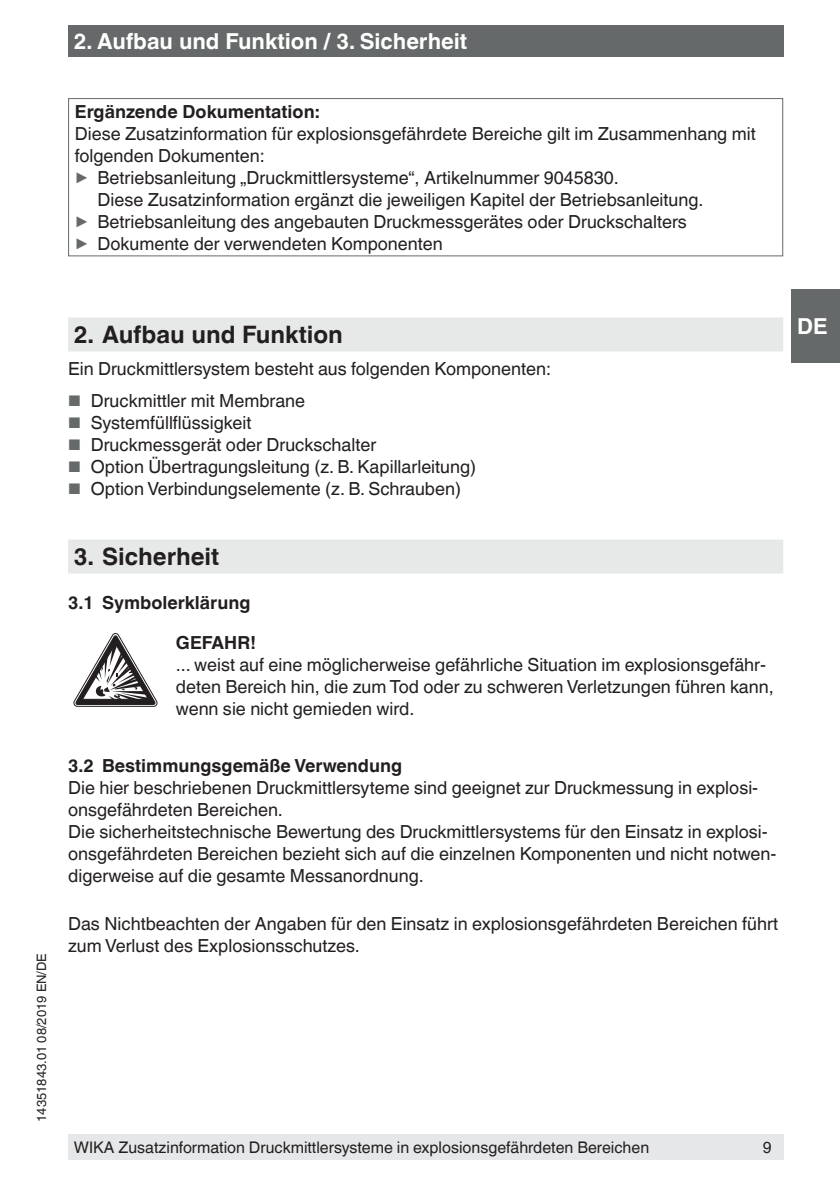
<style>
.page{position:relative;width:840px;height:1191px;background:#fff}
.page>*{position:absolute;margin:0;border:0;box-sizing:border-box;transform-origin:0 0}
.t1{font:700 24px "Helvetica World";color:#231f20}
.t2{font:700 22px "Helvetica World";color:#fff}
.t3{font:18px/22px "Helvetica World";color:#231f20}
.t4{font:700 18px/39.6px "Helvetica World";color:#231f20}
.t5{font:16px "Helvetica World";color:#231f20}
.t6{font:13px "Helvetica World";color:#231f20}
.s1{font-size:17.8px;color:#666969}
.s2{font-size:15.4px;color:#666969}
</style>
<div class="page">
<div style="left:68px;top:26px;width:714px;height:31px;background:#666969"></div>
<div style="left:791px;top:289px;width:48px;height:74px;background:#666969"></div>
<div style="left:68px;top:1134px;width:714px;height:25px;background:#e6e7e9"></div>
<div style="left:68px;top:317px;width:714px;height:34px;background:#e7e9e8"></div>
<div style="left:68px;top:539px;width:714px;height:34px;background:#e7e9e8"></div>
<svg style="left:74px;top:633px;width:83px;height:73px"></svg>
<div style="left:68px;top:98px;width:714px;height:158px;border:1px solid #666969"></div>
<p class="t2" style="left:74px;top:29px;width:395px">2. Aufbau und Funktion / 3. Sicherheit</p>
<p class="t4" style="left:75px;top:92px;width:246px">Ergänzende Dokumentation:</p>
<p class="t3" style="left:75px;top:122px;width:682px">Diese Zusatzinformation für explosionsgefährdete Bereiche gilt im Zusammenhang mit</p>
<p class="t3" style="left:75px;top:144px;width:191px">folgenden Dokumenten:</p>
<p class="t3" style="left:75px;top:166px;width:545px"><span class="s1">▶</span> Betriebsanleitung „Druckmittlersysteme“, Artikelnummer 9045830.</p>
<p class="t3" style="left:97px;top:188px;width:607px">Diese Zusatzinformation ergänzt die jeweiligen Kapitel der Betriebsanleitung.</p>
<p class="t3" style="left:75px;top:210px;width:613px"><span class="s1">▶</span> Betriebsanleitung des angebauten Druckmessgerätes oder Druckschalters</p>
<p class="t3" style="left:75px;top:232px;width:369px"><span class="s1">▶</span> Dokumente der verwendeten Komponenten</p>
<p class="t6" style="left:34px;top:1121px;width:170px;rotate:-90deg">14351843.01 08/2019 EN/DE</p>
<h1 class="t1" style="left:74px;top:321px;width:270px">2. Aufbau und Funktion</h1>
<p class="t3" style="left:68px;top:358px;width:484px">Ein Druckmittlersystem besteht aus folgenden Komponenten:</p>
<p class="t3" style="left:68px;top:390px;width:238px"><span class="s2">■</span> Druckmittler mit Membrane</p>
<p class="t3" style="left:68px;top:412px;width:185px"><span class="s2">■</span> Systemfüllflüssigkeit</p>
<p class="t3" style="left:68px;top:434px;width:309px"><span class="s2">■</span> Druckmessgerät oder Druckschalter</p>
<p class="t3" style="left:68px;top:456px;width:409px"><span class="s2">■</span> Option Übertragungsleitung (z. B. Kapillarleitung)</p>
<p class="t3" style="left:68px;top:478px;width:394px"><span class="s2">■</span> Option Verbindungselemente (z. B. Schrauben)</p>
<h1 class="t1" style="left:74px;top:543px;width:147px">3. Sicherheit</h1>
<p class="t4" style="left:176px;top:583px;width:82px;text-indent:-108px">3.1 Symbolerklärung<br>GEFAHR!</p>
<p class="t3" style="left:176px;top:653px;width:599px">... weist auf eine möglicherweise gefährliche Situation im explosionsgefähr&shy;deten Bereich hin, die zum Tod oder zu schweren Verletzungen führen kann, wenn sie nicht gemieden wird.</p>
<p class="t4" style="left:68px;top:746px;width:335px">3.2 Bestimmungsgemäße Verwendung</p>
<p class="t3" style="left:68px;top:776px;width:709px">Die hier beschriebenen Druckmittlersyteme sind geeignet zur Druckmessung in explosi&shy;onsgefährdeten Bereichen.<br>Die sicherheitstechnische Bewertung des Druckmittlersystems für den Einsatz in explosi&shy;onsgefährdeten Bereichen bezieht sich auf die einzelnen Komponenten und nicht notwen&shy;digerweise auf die gesamte Messanordnung.</p>
<p class="t3" style="left:68px;top:912px;width:711px">Das Nichtbeachten der Angaben für den Einsatz in explosionsgefährdeten Bereichen führt zum Verlust des Explosionsschutzes.</p>
<p class="t2" style="left:796px;top:313px;width:32px">DE</p>
<p class="t5" style="left:74px;top:1137px;width:576px">WIKA Zusatzinformation Druckmittlersysteme in explosionsgefährdeten Bereichen</p>
<p class="t5" style="left:762px;top:1137px;width:10px">9</p>
</div>
